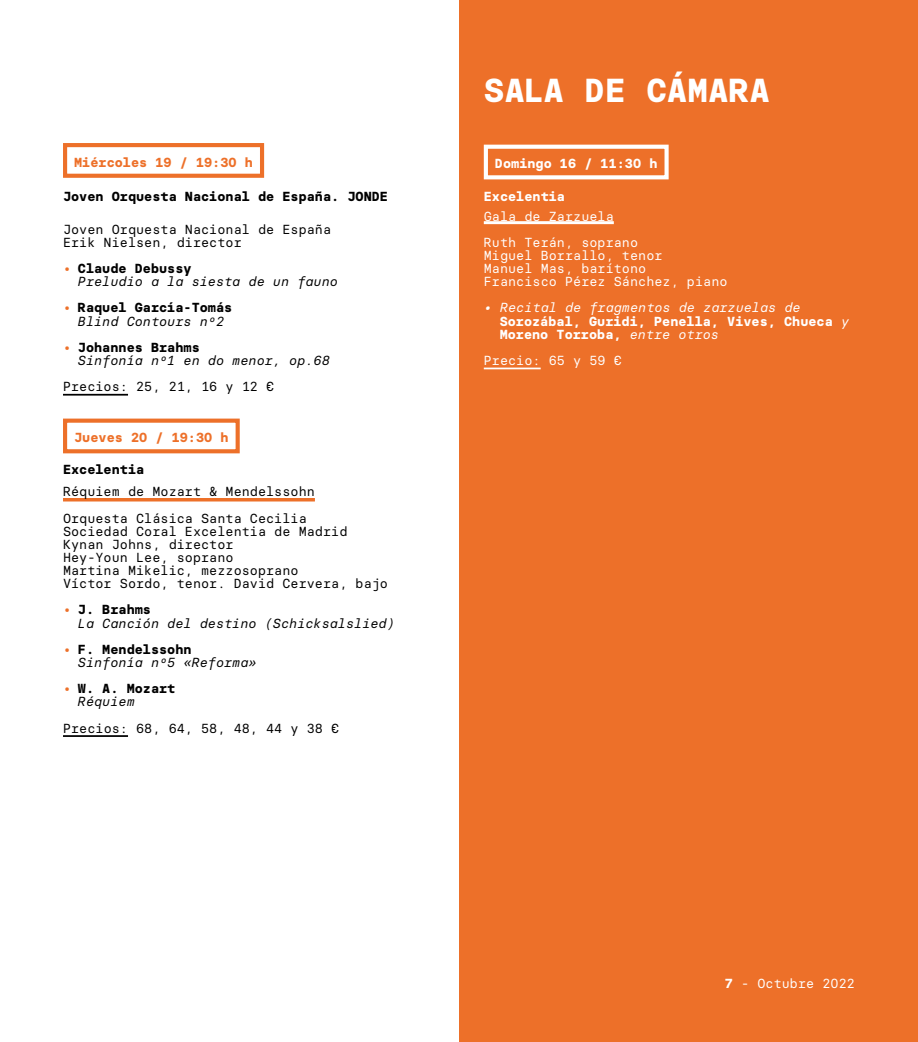
<style>
.page{position:relative;width:918px;height:1042px;background:#fff}
.page>*{position:absolute;margin:0;border:0;box-sizing:border-box;transform-origin:0 0}
.t1{font:700 33.25px "Basier Circle Mono";color:#fff}
.t2{font:13.12px/13.1px "Basier Circle Mono";color:#000}
.t3{font:italic 13.12px/13.1px "Basier Circle Mono";color:#000}
.t4{font:13.12px/13.1px "Basier Circle Mono";color:#fff}
.t5{font:700 13.12px/13.1px "Basier Circle Mono";color:#fff}
.t6{font:700 13.12px/13.1px "Basier Circle Mono";color:#000;text-align:center}
.t7{font:700 13.12px "Basier Circle Mono";color:#ed7029}
.s1{font-weight:700;font-style:normal;color:#ed7029}
.s2{font-weight:700;font-style:normal}
.s3{color:#ed7029}
.s4{font-weight:400;font-style:italic}
.s5{font-weight:700}
</style>
<div class="page">
<div style="left:459px;top:0;width:459px;height:1042px;background:#ed7029"></div>
<hr style="left:484px;top:221px;width:130px;height:3px;background:#fff">
<hr style="left:484px;top:368px;width:57px;height:1px;background:#fff">
<div style="left:484px;top:145px;width:184px;height:34px;border:4px solid #fff"></div>
<hr style="left:63px;top:394px;width:65px;height:2px;background:#000">
<hr style="left:63px;top:498px;width:252px;height:3px;background:#ed7029">
<hr style="left:63px;top:735px;width:65px;height:2px;background:#000">
<div style="left:63px;top:143px;width:201px;height:35px;border:4px solid #ed7029"></div>
<div style="left:63px;top:418px;width:177px;height:35px;border:4px solid #ed7029"></div>
<p class="t7" style="left:74px;top:154px;width:180px">Miércoles 19 / 19:30 h</p>
<p class="t6" style="left:63px;top:190px;width:326px">Joven Orquesta Nacional de España. JONDE</p>
<p class="t2" style="left:63px;top:222px;width:270px">Joven Orquesta Nacional de España<br>Erik Nielsen, director</p>
<p class="t3" style="left:78px;top:262px;width:261px;text-indent:-15px"><span class="s1">•</span> <span class="s2">Claude Debussy<br></span>Preludio a la siesta de un fauno</p>
<p class="t6" style="left:63px;top:301px;width:171px"><span class="s3">•</span> Raquel García-Tomás<br><span class="s4">Blind Contours nº2</span></p>
<p class="t3" style="left:78px;top:340px;width:253px;text-indent:-15px"><span class="s1">•</span> <span class="s2">Johannes Brahms<br></span>Sinfonía nº1 en do menor, op.68</p>
<p class="t2" style="left:63px;top:380px;width:213px">Precios: 25, 21, 16 y 12 €</p>
<p class="t7" style="left:74px;top:429px;width:156px">Jueves 20 / 19:30 h</p>
<p class="t6" style="left:63px;top:463px;width:83px">Excelentia</p>
<p class="t2" style="left:63px;top:478px;width:253px;line-height:26.2px">Réquiem de Mozart &amp; Mendelssohn<br>Orquesta Clásica Santa Cecilia</p>
<p class="t2" style="left:63px;top:524px;width:326px">Sociedad Coral Excelentia de Madrid<br>Kynan Johns, director<br>Hey-Youn Lee, soprano<br>Martina Mikelic, mezzosoprano<br>Víctor Sordo, tenor. David Cervera, bajo</p>
<p class="t3" style="left:78px;top:603px;width:318px;text-indent:-15px"><span class="s1">•</span> <span class="s2">J. Brahms<br></span>La Canción del destino (Schicksalslied)</p>
<p class="t3" style="left:78px;top:642px;width:180px;text-indent:-15px"><span class="s1">•</span> <span class="s2">F. Mendelssohn<br></span>Sinfonía nº5 «Reforma»</p>
<p class="t6" style="left:78px;top:682px;width:99px;text-align:left;text-indent:-15px"><span class="s3">•</span> W. A. Mozart<br><span class="s4">Réquiem</span></p>
<p class="t2" style="left:63px;top:721px;width:278px">Precios: 68, 64, 58, 48, 44 y 38 €</p>
<h1 class="t1" style="left:484px;top:70px;width:288px">SALA DE CÁMARA</h1>
<p class="t5" style="left:495px;top:157px;width:164px">Domingo 16 / 11:30 h</p>
<p class="t5" style="left:484px;top:190px;width:83px">Excelentia</p>
<p class="t4" style="left:484px;top:203px;width:156px;line-height:26.2px">Gala de Zarzuela<br>Ruth Terán, soprano</p>
<p class="t4" style="left:484px;top:248px;width:245px">Miguel Borrallo, tenor<br>Manuel Mas, barítono<br>Francisco Pérez Sánchez, piano</p>
<p class="t5" style="left:500px;top:301px;width:351px;text-indent:-16px"><span class="s4">• Recital de fragmentos de zarzuelas de<br></span>Sorozábal, Guridi, Penella, Vives, Chueca <span class="s4">y<br></span>Moreno Torroba, <span class="s4">entre otros</span></p>
<p class="t4" style="left:484px;top:353px;width:140px">Precio: 65 y 59 €</p>
<p class="t4" style="left:725px;top:976px;width:131px"><span class="s5">7</span> - Octubre 2022</p>
</div>
